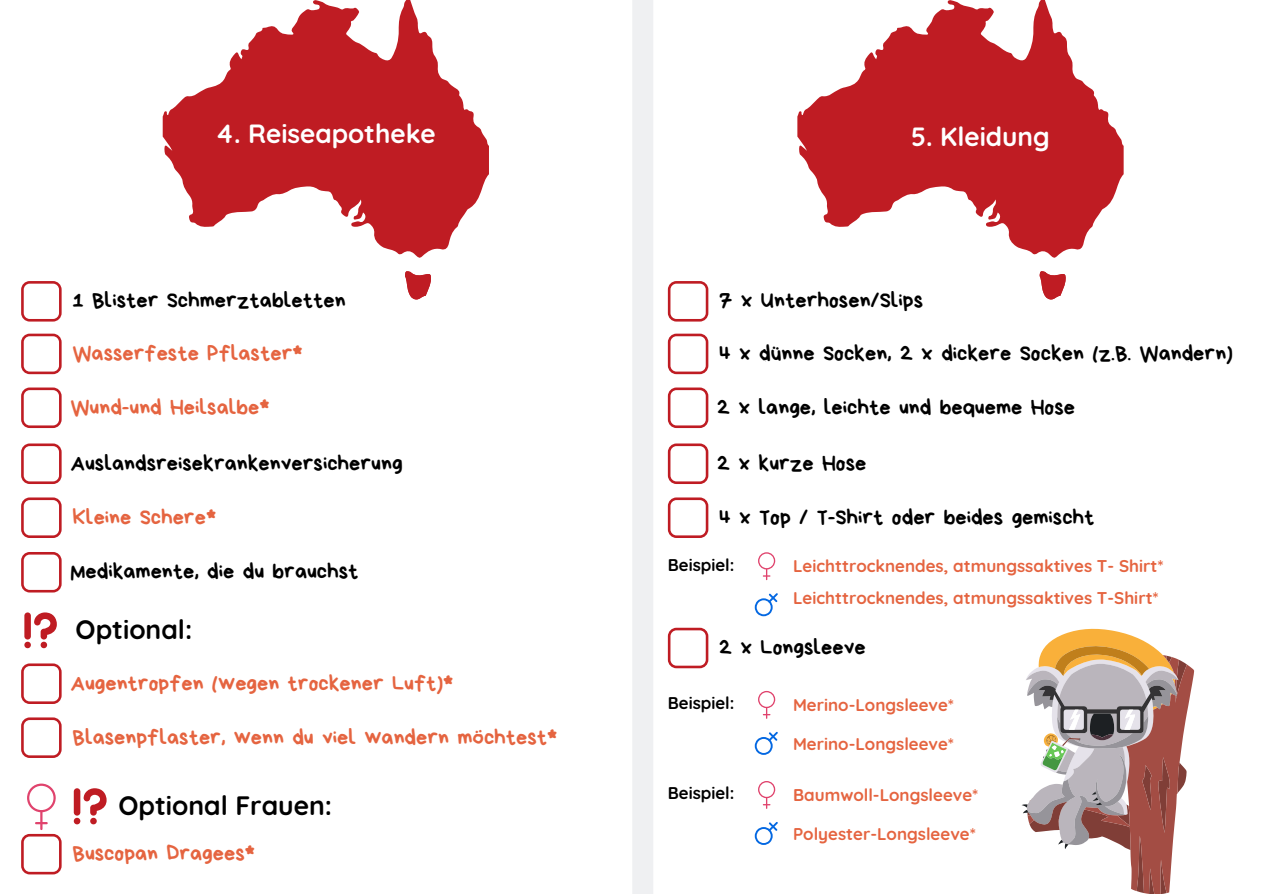
<style>
.page{position:relative;width:1263px;height:894px;background:#fff}
.page>*{position:absolute;margin:0;border:0;box-sizing:border-box;transform-origin:0 0}
.t1{font:700 26.55px "Quicksand";color:#000}
.t2{font:700 26.25px "Quicksand";color:#fff}
.t3{font:22.2px "Bryndan Write";color:#000}
.t4{font:22.2px "Bryndan Write";color:#e56440}
.t5{font:700 16.95px "Quicksand";color:#e56440}
.t6{font:700 16.95px "Quicksand";color:#000}
</style>
<div class="page">
<svg style="left:163px;top:0;width:326px;height:258px;fill:#bf1c23"></svg>
<svg style="left:405px;top:271px;width:26px;height:29px"></svg>
<svg style="left:21px;top:281px;width:41px;height:40px"></svg>
<svg style="left:21px;top:333px;width:41px;height:41px"></svg>
<svg style="left:21px;top:387px;width:41px;height:41px"></svg>
<svg style="left:21px;top:443px;width:41px;height:41px"></svg>
<svg style="left:21px;top:497px;width:41px;height:41px"></svg>
<svg style="left:21px;top:552px;width:41px;height:40px"></svg>
<svg style="left:24px;top:612px;width:33px;height:36px"></svg>
<div style="left:24px;top:612px;width:7px;height:27px;background:#bf1c23;border-radius:3px"></div>
<svg style="left:21px;top:663px;width:41px;height:40px"></svg>
<svg style="left:21px;top:717px;width:41px;height:40px"></svg>
<svg style="left:74px;top:788px;width:33px;height:36px"></svg>
<div style="left:74px;top:788px;width:6px;height:27px;background:#bf1c23;border-radius:3px"></div>
<svg style="left:21px;top:783px;width:41px;height:91px"></svg>
<svg style="left:797px;top:0;width:327px;height:258px;fill:#bf1c23"></svg>
<svg style="left:1040px;top:271px;width:26px;height:29px"></svg>
<svg style="left:668px;top:281px;width:40px;height:40px"></svg>
<svg style="left:668px;top:333px;width:40px;height:41px"></svg>
<svg style="left:668px;top:387px;width:40px;height:41px"></svg>
<svg style="left:668px;top:443px;width:40px;height:41px"></svg>
<svg style="left:668px;top:627px;width:40px;height:41px"></svg>
<svg style="left:668px;top:497px;width:40px;height:41px"></svg>
<svg style="left:758px;top:552px;width:18px;height:28px"></svg>
<svg style="left:755px;top:593px;width:23px;height:23px"></svg>
<svg style="left:758px;top:690px;width:18px;height:28px"></svg>
<svg style="left:755px;top:731px;width:23px;height:23px"></svg>
<svg style="left:758px;top:781px;width:18px;height:27px"></svg>
<svg style="left:755px;top:822px;width:23px;height:22px"></svg>
<svg style="left:1022px;top:628px;width:172px;height:265px"></svg>
<div style="left:632px;top:0;width:21px;height:893px;background:#eff0f2"></div>
<p class="t2" style="left:216px;top:116px;width:222px">4. Reiseapotheke</p>
<p class="t3" style="left:73px;top:289px;width:275px">1 Blister Schmerztabletten</p>
<p class="t4" style="left:73px;top:342px;width:232px">Wasserfeste Pflaster*</p>
<p class="t4" style="left:71px;top:396px;width:201px">Wund-und Heilsalbe*</p>
<p class="t3" style="left:71px;top:452px;width:334px">Auslandsreisekrankenversicherung</p>
<p class="t4" style="left:73px;top:505px;width:145px">Kleine Schere*</p>
<p class="t3" style="left:71px;top:560px;width:290px">Medikamente, die du brauchst</p>
<p class="t1" style="left:76px;top:612px;width:118px">Optional:</p>
<p class="t4" style="left:71px;top:671px;width:384px">Augentropfen (wegen trockener Luft)*</p>
<p class="t4" style="left:73px;top:725px;width:486px">Blasenpflaster, wenn du viel wandern möchtest*</p>
<p class="t1" style="left:118px;top:788px;width:215px">Optional Frauen:</p>
<p class="t4" style="left:73px;top:842px;width:184px">Buscopan Dragees*</p>
<p class="t2" style="left:911px;top:120px;width:140px">5. Kleidung</p>
<p class="t3" style="left:719px;top:289px;width:205px">7 x Unterhosen/Slips</p>
<p class="t3" style="left:719px;top:342px;width:515px">4 x dünne Socken, 2 x dickere Socken (z.B. Wandern)</p>
<p class="t3" style="left:717px;top:396px;width:359px">2 x lange, leichte und bequeme Hose</p>
<p class="t3" style="left:717px;top:452px;width:151px">2 x kurze Hose</p>
<p class="t3" style="left:719px;top:505px;width:377px">4 x Top / T-Shirt oder beides gemischt</p>
<p class="t6" style="left:668px;top:553px;width:68px">Beispiel:</p>
<p class="t5" style="left:793px;top:586px;width:367px">Leichttrocknendes, atmungssaktives T-Shirt*</p>
<p class="t5" style="left:793px;top:554px;width:372px">Leichttrocknendes, atmungssaktives T- Shirt*</p>
<p class="t3" style="left:719px;top:636px;width:148px">2 x Longsleeve</p>
<p class="t6" style="left:668px;top:692px;width:68px">Beispiel:</p>
<p class="t6" style="left:668px;top:782px;width:68px">Beispiel:</p>
<p class="t5" style="left:793px;top:693px;width:163px">Merino-Longsleeve*</p>
<p class="t5" style="left:793px;top:732px;width:163px">Merino-Longsleeve*</p>
<p class="t5" style="left:793px;top:783px;width:187px">Baumwoll-Longsleeve*</p>
<p class="t5" style="left:793px;top:823px;width:184px">Polyester-Longsleeve*</p>
</div>
